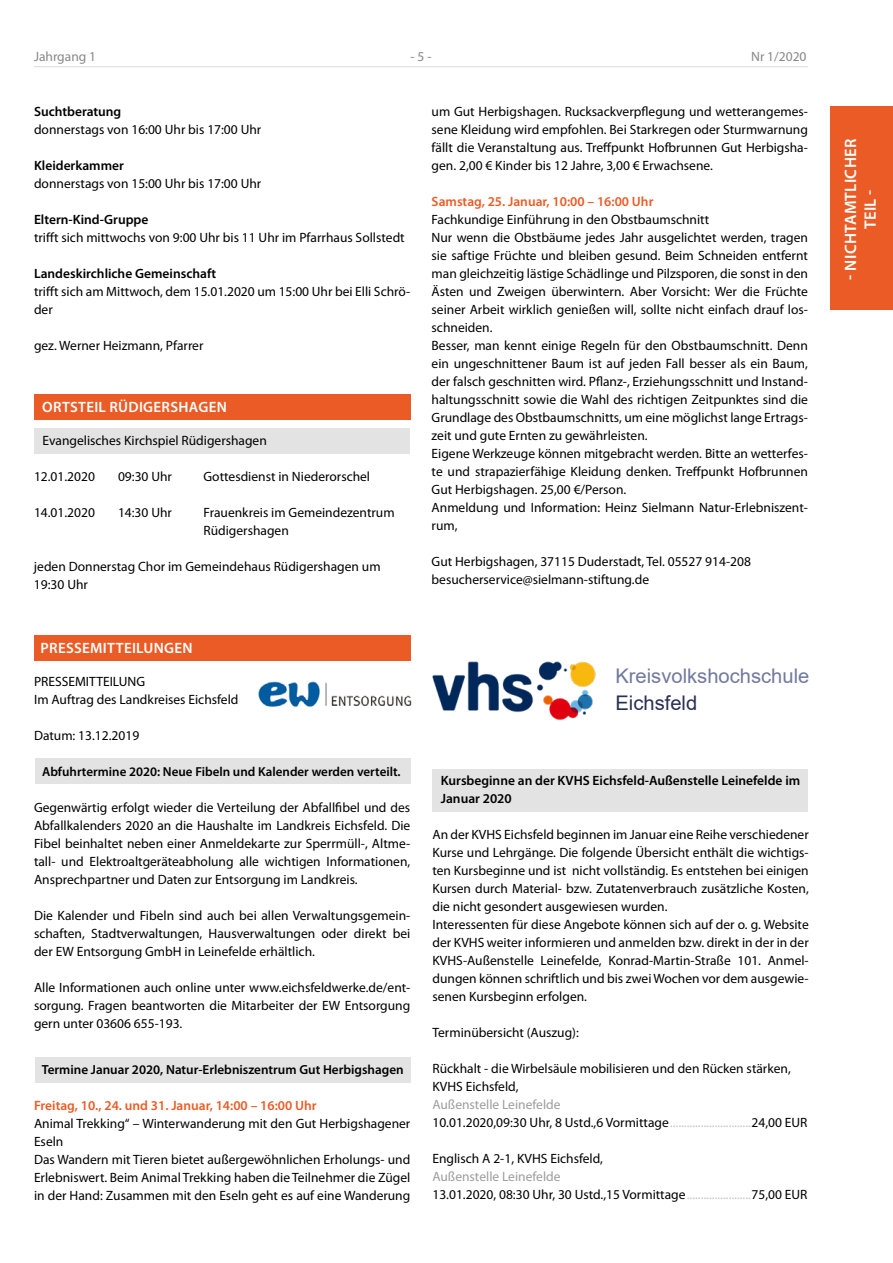
<style>
.page{position:relative;width:893px;height:1263px;background:#fff}
.page>*{position:absolute;margin:0;border:0;box-sizing:border-box;transform-origin:0 0}
.t1{font:20.1px "Arial";color:#71799d}
.t2{font:20.1px "Arial";color:#293153}
.t3{font:600 16.5px/19.8px "Myriad Pro";letter-spacing:.02em;color:#fff;text-align:center}
.t4{font:600 15px "Myriad Pro";letter-spacing:.02em;color:#fff}
.t5{font:13.5px/18px "Myriad Pro";color:#000}
.t6{font:600 13.5px/18px "Myriad Pro";color:#000}
.t7{font:600 13.5px "Myriad Pro";color:#eb5b25}
.t8{font:13.5px "Myriad Pro";color:#878787}
.t9{font:600 13.2px "Myriad Pro";color:#000}
.t10{font:600 13.05px "Myriad Pro";color:#000}
.s1{color:#9d9d9c}
.s2{color:#c6c6c6}
</style>
<div class="page">
<div style="left:830px;top:106px;width:63px;height:204px;background:#eb5b25"></div>
<div style="left:34px;top:394px;width:376px;height:26px;background:#eb5b25"></div>
<div style="left:34px;top:636px;width:376px;height:25px;background:#eb5b25"></div>
<div style="left:34px;top:428px;width:376px;height:26px;background:#e3e3e3"></div>
<div style="left:35px;top:758px;width:375px;height:26px;background:#e3e3e3"></div>
<div style="left:35px;top:1057px;width:375px;height:26px;background:#e3e3e3"></div>
<div style="left:432px;top:769px;width:376px;height:42px;background:#e3e3e3"></div>
<hr style="left:34px;top:66px;width:774px;height:1px;background:#dadada">
<img style="left:258px;top:681px;width:154px;height:26px">
<img style="left:432px;top:661px;width:164px;height:60px">
<p class="t8" style="left:34px;top:48px;width:64px">Jahrgang 1</p>
<p class="t8" style="left:411px;top:48px;width:22px">- 5 -</p>
<p class="t8" style="left:751px;top:48px;width:57px">Nr 1/2020</p>
<p class="t6" style="left:34px;top:103px;width:89px">Suchtberatung</p>
<p class="t5" style="left:34px;top:121px;width:229px">donnerstags von 16:00 Uhr bis 17:00 Uhr</p>
<p class="t6" style="left:34px;top:157px;width:91px">Kleiderkammer</p>
<p class="t5" style="left:34px;top:175px;width:229px">donnerstags von 15:00 Uhr bis 17:00 Uhr</p>
<p class="t6" style="left:34px;top:211px;width:116px">Eltern-Kind-Gruppe</p>
<p class="t5" style="left:34px;top:229px;width:372px">trifft sich mittwochs von 9:00 Uhr bis 11 Uhr im Pfarrhaus Sollstedt</p>
<p class="t6" style="left:34px;top:265px;width:184px">Landeskirchliche Gemeinschaft</p>
<p class="t5" style="left:34px;top:283px;width:378px">trifft sich am Mittwoch, dem 15.01.2020 um 15:00 Uhr bei Elli Schrö&shy;der</p>
<p class="t5" style="left:34px;top:337px;width:171px">gez. Werner Heizmann, Pfarrer</p>
<p class="t4" style="left:42px;top:397px;width:186px">ORTSTEIL RÜDIGERSHAGEN</p>
<p class="t5" style="left:43px;top:431px;width:226px">Evangelisches Kirchspiel Rüdigershagen</p>
<p class="t5" style="left:34px;top:467px;width:62px">12.01.2020</p>
<p class="t5" style="left:118px;top:467px;width:55px">09:30 Uhr</p>
<p class="t5" style="left:204px;top:467px;width:168px">Gottesdienst in Niederorschel</p>
<p class="t5" style="left:34px;top:503px;width:62px">14.01.2020</p>
<p class="t5" style="left:118px;top:503px;width:56px">14:30 Uhr</p>
<p class="t5" style="left:203px;top:503px;width:193px">Frauenkreis im Gemeindezentrum<br>Rüdigershagen</p>
<p class="t5" style="left:34px;top:557px;width:348px">jeden Donnerstag Chor im Gemeindehaus Rüdigershagen um<br>19:30 Uhr</p>
<p class="t4" style="left:41px;top:639px;width:154px">PRESSEMITTEILUNGEN</p>
<p class="t5" style="left:34px;top:672px;width:206px">PRESSEMITTEILUNG<br>Im Auftrag des Landkreises Eichsfeld</p>
<p class="t5" style="left:34px;top:726px;width:107px">Datum: 13.12.2019</p>
<p class="t10" style="left:42px;top:764px;width:360px">Abfuhrtermine 2020: Neue Fibeln und Kalender werden verteilt.</p>
<p class="t5" style="left:34px;top:798px;width:378px;text-align:justify">Gegenwärtig erfolgt wieder die Verteilung der Abfallfibel und des Abfallkalenders 2020 an die Haushalte im Landkreis Eichsfeld. Die Fibel beinhaltet neben einer Anmeldekarte zur Sperrmüll-, Altme&shy;tall- und Elektroaltgeräteabholung alle wichtigen Informationen, Ansprechpartner und Daten zur Entsorgung im Landkreis.</p>
<p class="t5" style="left:34px;top:906px;width:378px;text-align:justify">Die Kalender und Fibeln sind auch bei allen Verwaltungsgemein&shy;schaften, Stadtverwaltungen, Hausverwaltungen oder direkt bei der EW Entsorgung GmbH in Leinefelde erhältlich.</p>
<p class="t5" style="left:34px;top:978px;width:378px;text-align:justify">Alle Informationen auch online unter www.eichsfeldwerke.de/ent&shy;sorgung. Fragen beantworten die Mitarbeiter der EW Entsorgung gern unter 03606 655-193.</p>
<p class="t9" style="left:42px;top:1061px;width:363px">Termine Januar 2020, Natur-Erlebniszentrum Gut Herbigshagen</p>
<p class="t7" style="left:34px;top:1096px;width:284px">Freitag, 10., 24. und 31. Januar, 14:00 – 16:00 Uhr</p>
<p class="t5" style="left:34px;top:1114px;width:378px">Animal Trekking“ – Winterwanderung mit den Gut Herbigshagener Eseln<br>Das Wandern mit Tieren bietet außergewöhnlichen Erholungs- und Erlebniswert. Beim Animal Trekking haben die Teilnehmer die Zügel in der Hand: Zusammen mit den Eseln geht es auf eine Wanderung</p>
<p class="t5" style="left:432px;top:103px;width:378px;text-align:justify">um Gut Herbigshagen. Rucksackverpflegung und wetterangemes&shy;sene Kleidung wird empfohlen. Bei Starkregen oder Sturmwarnung fällt die Veranstaltung aus. Treffpunkt Hofbrunnen Gut Herbigsha&shy;gen. 2,00 € Kinder bis 12 Jahre, 3,00 € Erwachsene.</p>
<p class="t7" style="left:432px;top:193px;width:223px">Samstag, 25. Januar, 10:00 – 16:00 Uhr</p>
<p class="t5" style="left:432px;top:211px;width:378px">Fachkundige Einführung in den Obstbaumschnitt<br>Nur wenn die Obstbäume jedes Jahr ausgelichtet werden, tragen sie saftige Früchte und bleiben gesund. Beim Schneiden entfernt man gleichzeitig lästige Schädlinge und Pilzsporen, die sonst in den Ästen und Zweigen überwintern. Aber Vorsicht: Wer die Früchte seiner Arbeit wirklich genießen will, sollte nicht einfach drauf los&shy;schneiden.<br>Besser, man kennt einige Regeln für den Obstbaumschnitt. Denn ein ungeschnittener Baum ist auf jeden Fall besser als ein Baum, der falsch geschnitten wird. Pflanz-, Erziehungsschnitt und Instand&shy;haltungsschnitt sowie die Wahl des richtigen Zeitpunktes sind die Grundlage des Obstbaumschnitts, um eine möglichst lange Ertrags&shy;zeit und gute Ernten zu gewährleisten.<br>Eigene Werkzeuge können mitgebracht werden. Bitte an wetterfes&shy;te und strapazierfähige Kleidung denken. Treffpunkt Hofbrunnen Gut Herbigshagen. 25,00 €/Person.<br>Anmeldung und Information: Heinz Sielmann Natur-Erlebniszent&shy;rum,</p>
<p class="t5" style="left:432px;top:553px;width:321px">Gut Herbigshagen, 37115 Duderstadt, Tel. 05527 914-208 besucherservice@sielmann-stiftung.de</p>
<h1 class="t1" style="left:615px;top:662px;width:195px">Kreisvolkshochschule</h1>
<h1 class="t2" style="left:615px;top:689px;width:83px">Eichsfeld</h1>
<p class="t6" style="left:441px;top:771px;width:361px">Kursbeginne an der KVHS Eichsfeld-Außenstelle Leinefelde im<br>Januar 2020</p>
<p class="t5" style="left:432px;top:825px;width:378px">An der KVHS Eichsfeld beginnen im Januar eine Reihe verschiedener Kurse und Lehrgänge. Die folgende Übersicht enthält die wichtigs&shy;ten Kursbeginne und ist nicht vollständig. Es entstehen bei einigen Kursen durch Material- bzw. Zutatenverbrauch zusätzliche Kosten, die nicht gesondert ausgewiesen wurden.<br>Interessenten für diese Angebote können sich auf der o. g. Website der KVHS weiter informieren und anmelden bzw. direkt in der in der KVHS-Außenstelle Leinefelde, Konrad-Martin-Straße 101. Anmel&shy;dungen können schriftlich und bis zwei Wochen vor dem ausgewie&shy;senen Kursbeginn erfolgen.</p>
<p class="t5" style="left:432px;top:1023px;width:148px">Terminübersicht (Auszug):</p>
<p class="t5" style="left:432px;top:1059px;width:360px">Rückhalt - die Wirbelsäule mobilisieren und den Rücken stärken,<br>KVHS Eichsfeld,</p>
<p class="t5" style="left:432px;top:1095px;width:377px"><span class="s1">Außenstelle Leinefelde<br></span>10.01.2020,09:30 Uhr, 8 Ustd.,6 Vormittage<span class="s2">.............................</span>24,00 EUR</p>
<p class="t5" style="left:432px;top:1149px;width:172px">Englisch A 2-1, KVHS Eichsfeld,</p>
<p class="t5" style="left:432px;top:1167px;width:377px"><span class="s1">Außenstelle Leinefelde<br></span>13.01.2020, 08:30 Uhr, 30 Ustd.,15 Vormittage<span class="s2">.......................</span>75,00 EUR</p>
<p class="t3" style="left:840px;top:280px;width:142px;rotate:-90deg">- NICHTAMTLICHER<br>TEIL -</p>
</div>
